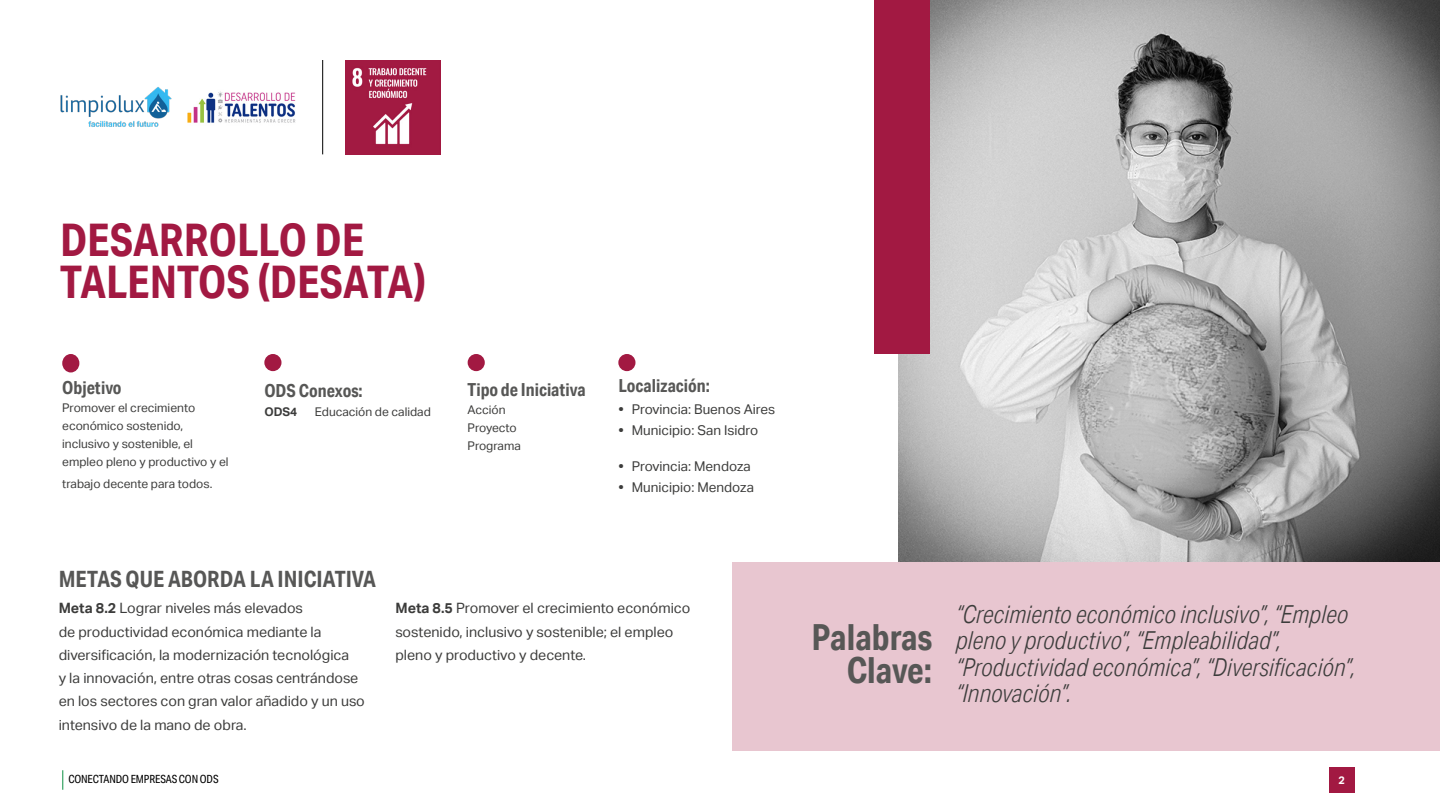
<style>
.page{position:relative;width:1440px;height:810px;background:#fff}
.page>*{position:absolute;margin:0;border:0;box-sizing:border-box;transform-origin:0 0}
.t1{font:700 45px/42.8px "Aktiv Grotesk Cd";color:#a21942}
.t2{font:700 36px/33.8px "Aktiv Grotesk Cd";color:#575756;text-align:right}
.t3{font:italic 300 24.75px/26.2px "Aktiv Grotesk Cd";color:#3c3c3b}
.t4{font:700 22.5px "Aktiv Grotesk Cd";color:#575756}
.t5{font:700 18px "Aktiv Grotesk Cd";color:#575756}
.t6{font:14.25px/23.2px "Aktiv Grotesk";color:#3c3c3b}
.t7{font:13.5px "Aktiv Grotesk";color:#3c3c3b}
.t8{font:12px/18px "Aktiv Grotesk";color:#3c3c3b}
.t9{font:700 12px "Aktiv Grotesk";color:#3c3c3b}
.t10{font:11.25px "Aktiv Grotesk Cd";letter-spacing:-.01em;color:#000}
.t11{font:700 10.88px "Aktiv Grotesk";color:#fff}
.s1{font-weight:700}
</style>
<div class="page">
<svg style="left:62px;top:770px;width:1px;height:20px"></svg>
<div style="left:1329px;top:767px;width:25px;height:26px;background:#a21942"></div>
<img style="left:898px;top:0;width:541px;height:562px">
<div style="left:874px;top:0;width:56px;height:354px;background:#a21942"></div>
<img style="left:346px;top:60px;width:95px;height:95px">
<hr style="left:323px;top:60px;width:1px;height:94px;background:#000">
<div style="left:62px;top:354px;width:17px;height:18px;background:#a21942;border-radius:50%"></div>
<div style="left:468px;top:354px;width:17px;height:17px;background:#a21942;border-radius:50%"></div>
<img style="left:60px;top:87px;width:111px;height:40px">
<div style="left:264px;top:354px;width:18px;height:17px;background:#a21942;border-radius:50%"></div>
<div style="left:732px;top:562px;width:708px;height:189px;background:#e8c6d0"></div>
<div style="left:618px;top:354px;width:17px;height:17px;background:#a21942;border-radius:50%"></div>
<img style="left:187px;top:91px;width:109px;height:32px">
<p class="t1" style="left:60px;top:218px;width:368px">DESARROLLO DE<br>TALENTOS (DESATA)</p>
<p class="t5" style="left:62px;top:376px;width:61px">Objetivo</p>
<p class="t8" style="left:62px;top:399px;width:168px">Promover el crecimiento económico sostenido, inclusivo y sostenible, el empleo pleno y productivo y el</p>
<p class="t8" style="left:62px;top:474px;width:152px">trabajo decente para todos.</p>
<p class="t5" style="left:264px;top:380px;width:100px">ODS Conexos:</p>
<p class="t9" style="left:264px;top:404px;width:35px">ODS4</p>
<p class="t8" style="left:315px;top:403px;width:117px">Educación de calidad</p>
<p class="t5" style="left:468px;top:378px;width:120px">Tipo de Iniciativa</p>
<p class="t8" style="left:468px;top:401px;width:39px">Acción</p>
<p class="t8" style="left:468px;top:419px;width:51px">Proyecto</p>
<p class="t8" style="left:468px;top:437px;width:55px">Programa</p>
<p class="t5" style="left:618px;top:374px;width:93px">Localización:</p>
<p class="t7" style="left:618px;top:401px;width:158px"><span class="s1">•</span> Provincia: Buenos Aires</p>
<p class="t7" style="left:618px;top:423px;width:141px"><span class="s1">•</span> Municipio: San Isidro</p>
<p class="t7" style="left:618px;top:458px;width:134px"><span class="s1">•</span> Provincia: Mendoza</p>
<p class="t7" style="left:618px;top:480px;width:137px"><span class="s1">•</span> Municipio: Mendoza</p>
<p class="t4" style="left:59px;top:565px;width:319px">METAS QUE ABORDA LA INICIATIVA</p>
<p class="t6" style="left:59px;top:597px;width:308px"><span class="s1">Meta 8.2</span> Lograr niveles más elevados<br>de productividad económica mediante la diversificación, la modernización tecnológica<br>y la innovación, entre otras cosas centrándose en los sectores con gran valor añadido y un uso intensivo de la mano de obra.</p>
<p class="t6" style="left:395px;top:597px;width:296px"><span class="s1">Meta 8.5</span> Promover el crecimiento económico sostenido, inclusivo y sostenible; el empleo pleno y productivo y decente.</p>
<p class="t2" style="left:811px;top:620px;width:122px">Palabras<br>Clave:</p>
<p class="t3" style="left:956px;top:601px;width:401px">“Crecimiento económico inclusivo”, “Empleo pleno y productivo”, “Empleabilidad”, “Productividad económica”, “Diversificación”, “Innovación”.</p>
<p class="t10" style="left:68px;top:773px;width:152px">CONECTANDO EMPRESAS CON ODS</p>
<p class="t11" style="left:1338px;top:774px;width:8px">2</p>
</div>
